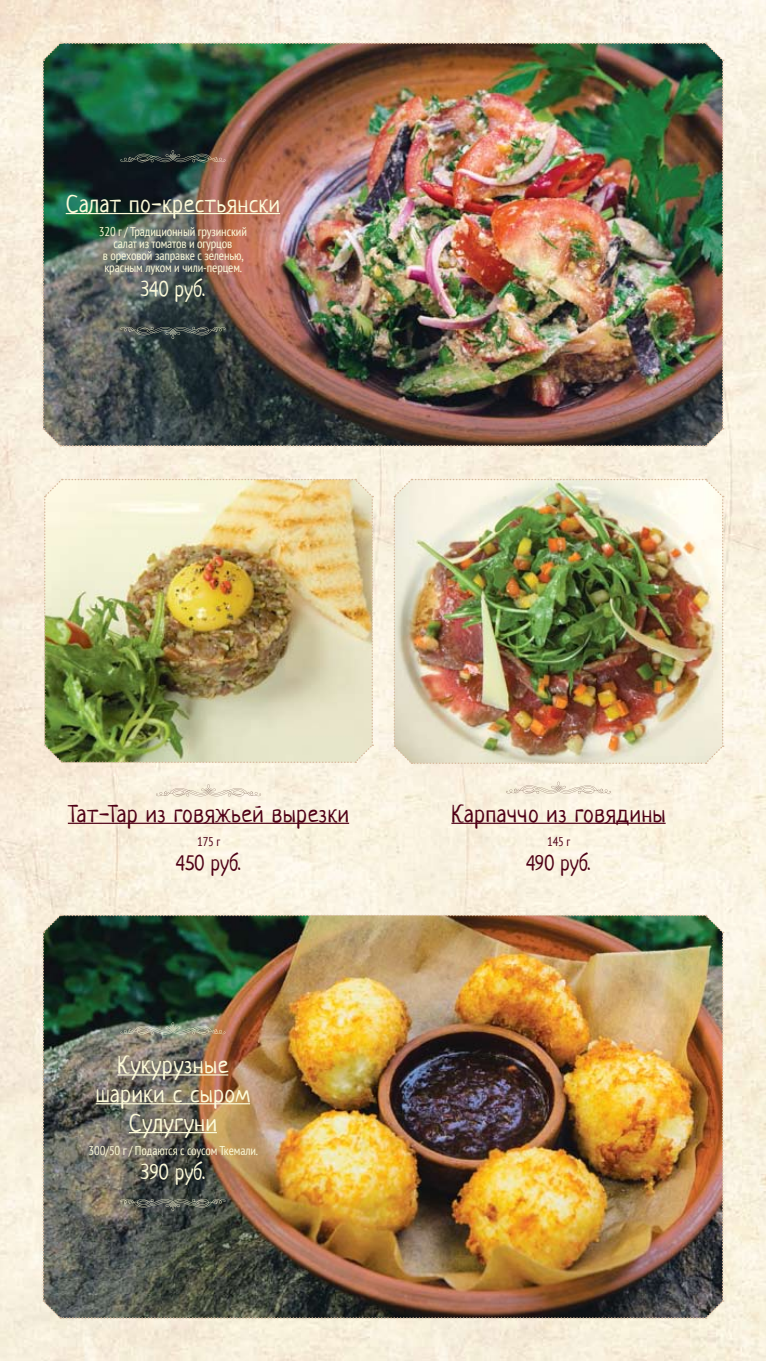
<style>
.page{position:relative;width:766px;height:1361px;background:#fff}
.page>*{position:absolute;margin:0;border:0;box-sizing:border-box;transform-origin:0 0}
.t1{font:24px/28.8px "Neucha";letter-spacing:.025em;color:#fcfad9;text-align:center}
.t2{font:24px "Neucha";letter-spacing:.025em;color:#4f0016}
.t3{font:21px "Neucha";color:#4f0016}
.t4{font:21px "Neucha";color:#fcfad9}
.t5{font:condensed 12.75px/12px "PT Sans";letter-spacing:-.01em;color:#fcfad9;text-align:center}
.t6{font:condensed 12.75px "PT Sans";letter-spacing:-.01em;color:#4f0016}
</style>
<div class="page">
<img style="left:0;top:0;width:765px;height:1361px">
<svg style="left:155px;top:784px;width:106px;height:12px"></svg>
<hr style="left:451px;top:822px;width:214px;height:2px;background:#4f0016">
<img style="left:393px;top:478px;width:330px;height:286px">
<hr style="left:68px;top:822px;width:281px;height:2px;background:#4f0016">
<img style="left:44px;top:478px;width:329px;height:285px">
<img style="left:42px;top:42px;width:681px;height:405px">
<img style="left:42px;top:914px;width:681px;height:405px">
<svg style="left:505px;top:781px;width:106px;height:13px"></svg>
<hr style="left:66px;top:213px;width:214px;height:1px;background:#fcfad9">
<hr style="left:117px;top:1074px;width:111px;height:1px;background:#fcfad9">
<hr style="left:96px;top:1103px;width:154px;height:1px;background:#fcfad9">
<hr style="left:129px;top:1132px;width:88px;height:1px;background:#fcfad9">
<p class="t1" style="left:66px;top:189px;width:216px">Салат по-крестьянски</p>
<p class="t5" style="left:99px;top:225px;width:150px">320 г / Традиционный грузинский салат из томатов и огурцов<br>в ореховой заправке с зеленью, красным луком и чили-перцем.</p>
<p class="t4" style="left:141px;top:276px;width:65px">340 руб.</p>
<p class="t2" style="left:68px;top:798px;width:283px">Тат-Тар из говяжьей вырезки</p>
<p class="t6" style="left:197px;top:833px;width:25px">175 г</p>
<p class="t3" style="left:176px;top:849px;width:66px">450 руб.</p>
<p class="t1" style="left:96px;top:1050px;width:156px">Кукурузные шарики с сыром<br>Сулугуни</p>
<p class="t5" style="left:88px;top:1144px;width:171px">300/50 г / Подаются с соусом Ткемали.</p>
<p class="t4" style="left:141px;top:1158px;width:66px">390 руб.</p>
<p class="t2" style="left:451px;top:798px;width:215px">Карпаччо из говядины</p>
<p class="t6" style="left:547px;top:833px;width:25px">145 г</p>
<p class="t3" style="left:526px;top:849px;width:65px">490 руб.</p>
</div>
